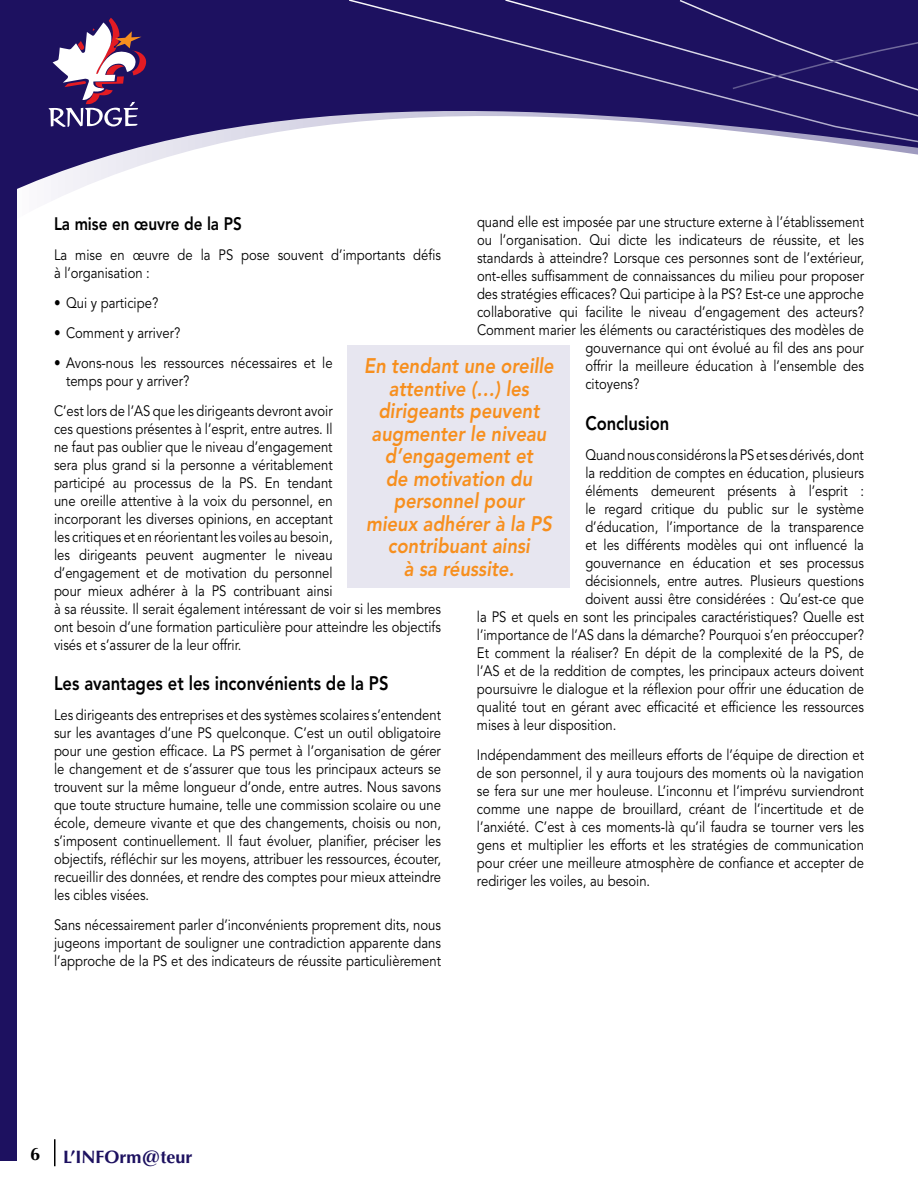
<style>
.page{position:relative;width:918px;height:1188px;background:#fff}
.page>*{position:absolute;margin:0;border:0;box-sizing:border-box;transform-origin:0 0}
.t1{font:italic 800 21px/22.5px "Avenir LT Std";color:#f78f1e;text-align:center;scale:.87 1}
.t2{font:800 19.5px "Avenir LT Std";color:#000;scale:.85 1}
.t3{font:800 18px "Avenir LT Std";color:#000;scale:.85 1}
.t4{font:700 18px "Optima LT Std";color:#1d1160}
.t5{font:700 18px "Optima LT Std";color:#000}
.t6{font:15px/18px "Avenir LT Std";color:#000;scale:.87 1}
.s1{font-size:25.5px}
</style>
<div class="page">
<svg style="left:16px;top:0;width:331px;height:308px"></svg>
<hr style="left:54px;top:1139px;width:2px;height:27px;background:#000">
<div style="left:0;top:0;width:16px;height:1161px;background:#1d1160"></div>
<svg style="left:48px;top:16px;width:98px;height:111px"></svg>
<svg style="left:347px;top:0;width:384px;height:131px;background:#3a2f74"></svg>
<svg style="left:731px;top:0;width:187px;height:155px;background:#3a3075"></svg>
<div style="left:348px;top:345px;width:222px;height:243px;background:#e7e6f0"></div>
<p class="t3" style="left:54px;top:213px;width:223px">La mise en œuvre de la PS</p>
<p class="t6" style="left:54px;top:246px;width:446px">La mise en œuvre de la PS pose souvent d’importants défis à l’organisation :</p>
<p class="t6" style="left:54px;top:294px;width:121px">• Qui y participe?</p>
<p class="t6" style="left:54px;top:324px;width:147px">• Comment y arriver?</p>
<p class="t6" style="left:66px;top:354px;width:308px;text-indent:-12px">• Avons-nous les ressources nécessaires et le temps pour y arriver?</p>
<p class="t6" style="left:54px;top:402px;width:446px">C’est lors de l’AS que les dirigeants devront avoir<br>ces questions présentes à l’esprit, entre autres. Il<br>ne faut pas oublier que le niveau d’engagement<br>sera plus grand si la personne a véritablement<br>participé au processus de la PS. En tendant<br>une oreille attentive à la voix du personnel, en<br>incorporant les diverses opinions, en acceptant<br>les critiques et en réorientant les voiles au besoin,<br>les dirigeants peuvent augmenter le niveau<br>d’engagement et de motivation du personnel<br>pour mieux adhérer à la PS contribuant ainsi<br>à sa réussite. Il serait également intéressant de voir si les membres ont besoin d’une formation particulière pour atteindre les objectifs visés et s’assurer de la leur offrir.</p>
<h2 class="t2" style="left:54px;top:672px;width:395px">Les avantages et les inconvénients de la PS</h2>
<p class="t6" style="left:54px;top:706px;width:446px;text-align:justify">Les dirigeants des entreprises et des systèmes scolaires s’entendent sur les avantages d’une PS quelconque. C’est un outil obligatoire pour une gestion efficace. La PS permet à l’organisation de gérer le changement et de s’assurer que tous les principaux acteurs se trouvent sur la même longueur d’onde, entre autres. Nous savons que toute structure humaine, telle une commission scolaire ou une école, demeure vivante et que des changements, choisis ou non, s’imposent continuellement. Il faut évoluer, planifier, préciser les objectifs, réfléchir sur les moyens, attribuer les ressources, écouter, recueillir des données, et rendre des comptes pour mieux atteindre les cibles visées.</p>
<p class="t6" style="left:54px;top:916px;width:446px;text-align:justify">Sans nécessairement parler d’inconvénients proprement dits, nous jugeons important de souligner une contradiction apparente dans l’approche de la PS et des indicateurs de réussite particulièrement</p>
<p class="t6" style="left:477px;top:214px;width:446px">quand elle est imposée par une structure externe à l’établissement</p>
<p class="t6" style="left:477px;top:232px;width:446px">ou l’organisation. Qui dicte les indicateurs de réussite, et les</p>
<p class="t6" style="left:477px;top:250px;width:446px">standards à atteindre? Lorsque ces personnes sont de l’extérieur,</p>
<p class="t6" style="left:477px;top:268px;width:446px">ont-elles suffisamment de connaissances du milieu pour proposer</p>
<p class="t6" style="left:477px;top:286px;width:446px">des stratégies efficaces? Qui participe à la PS? Est-ce une approche</p>
<p class="t6" style="left:477px;top:304px;width:446px">collaborative qui facilite le niveau d’engagement des acteurs?</p>
<p class="t6" style="left:477px;top:322px;width:446px">Comment marier les éléments ou caractéristiques des modèles de</p>
<p class="t6" style="left:585px;top:340px;width:322px">gouvernance qui ont évolué au fil des ans pour</p>
<p class="t6" style="left:585px;top:358px;width:322px">offrir la meilleure éducation à l’ensemble des</p>
<p class="t6" style="left:585px;top:376px;width:64px">citoyens?</p>
<h2 class="t2" style="left:585px;top:412px;width:100px">Conclusion</h2>
<p class="t6" style="left:585px;top:446px;width:322px">Quand nous considérons la PS et ses dérivés, dont</p>
<p class="t6" style="left:585px;top:464px;width:322px">la reddition de comptes en éducation, plusieurs</p>
<p class="t6" style="left:585px;top:482px;width:322px">éléments demeurent présents à l’esprit :</p>
<p class="t6" style="left:585px;top:500px;width:322px">le regard critique du public sur le système</p>
<p class="t6" style="left:585px;top:518px;width:322px">d’éducation, l’importance de la transparence</p>
<p class="t6" style="left:585px;top:536px;width:322px">et les différents modèles qui ont influencé la</p>
<p class="t6" style="left:585px;top:554px;width:322px">gouvernance en éducation et ses processus</p>
<p class="t6" style="left:585px;top:572px;width:322px">décisionnels, entre autres. Plusieurs questions</p>
<p class="t6" style="left:585px;top:590px;width:322px">doivent aussi être considérées : Qu’est-ce que</p>
<p class="t6" style="left:477px;top:608px;width:446px">la PS et quels en sont les principales caractéristiques? Quelle est</p>
<p class="t6" style="left:477px;top:626px;width:446px">l’importance de l’AS dans la démarche? Pourquoi s’en préoccuper?</p>
<p class="t6" style="left:477px;top:644px;width:446px">Et comment la réaliser? En dépit de la complexité de la PS, de</p>
<p class="t6" style="left:477px;top:662px;width:446px">l’AS et de la reddition de comptes, les principaux acteurs doivent</p>
<p class="t6" style="left:477px;top:680px;width:446px">poursuivre le dialogue et la réflexion pour offrir une éducation de</p>
<p class="t6" style="left:477px;top:698px;width:446px">qualité tout en gérant avec efficacité et efficience les ressources</p>
<p class="t6" style="left:477px;top:716px;width:162px">mises à leur disposition.</p>
<p class="t6" style="left:477px;top:746px;width:446px;text-align:justify">Indépendamment des meilleurs efforts de l’équipe de direction et de son personnel, il y aura toujours des moments où la navigation se fera sur une mer houleuse. L’inconnu et l’imprévu surviendront comme une nappe de brouillard, créant de l’incertitude et de l’anxiété. C’est à ces moments-là qu’il faudra se tourner vers les gens et multiplier les efforts et les stratégies de communication pour créer une meilleure atmosphère de confiance et accepter de rediriger les voiles, au besoin.</p>
<h1 class="t1" style="left:364px;top:355px;width:219px">En tendant une oreille attentive (…) les dirigeants peuvent augmenter le niveau d’engagement et<br>de motivation du personnel pour<br>mieux adhérer à la PS contribuant ainsi<br>à sa réussite.</h1>
<p class="t5" style="left:30px;top:1143px;width:12px">6</p>
<p class="t4" style="left:63px;top:1146px;width:131px">L’inform<span class="s1">@</span>teur</p>
</div>
